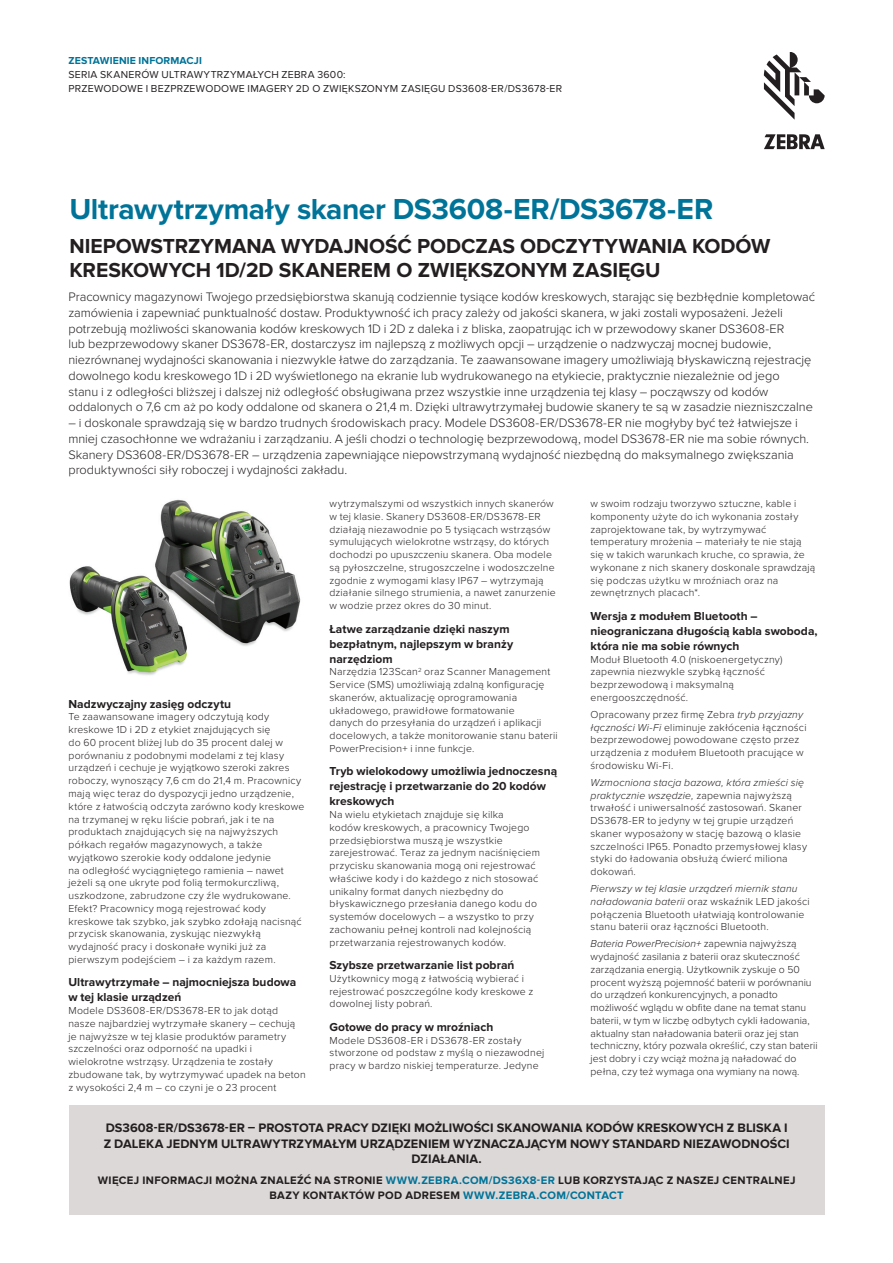
<style>
.page{position:relative;width:893px;height:1263px;background:#fff}
.page>*{position:absolute;margin:0;border:0;box-sizing:border-box;transform-origin:0 0}
.Title_Headline{font:700 30px "Proxima Nova";letter-spacing:-.01em;color:#007398}
.Title_Subhead{font:700 21px/24px "Proxima Nova";color:#231f20}
.Intro_Body_Copy{font:300 12.75px/15.8px "Proxima Nova";letter-spacing:-.005em;color:#231f20}
.Callout_1{font:700 12.75px/15.8px "Proxima Nova";letter-spacing:.005em;color:#231f20;text-align:center}
.Heading_2{font:700 12px/15px "Proxima Nova";color:#231f20}
.Call_to_Action{font:700 11.25px/14.2px "Proxima Nova";letter-spacing:.03em;color:#231f20;text-align:center}
.Body_copy{font:300 10.5px/12.8px "Proxima Nova";letter-spacing:.02em;color:#231f20}
.Zebra_Product_Descri{font:10.5px/14.2px "Proxima Nova";letter-spacing:.025em;color:#231f20}
.Zebra_Asset_Name{font:700 10.5px "Proxima Nova";letter-spacing:.01em;color:#007398}
.s1{font-style:italic}
.s2{color:#007398}
</style>
<div class="page">
<svg style="left:764px;top:52px;width:61px;height:68px"></svg>
<svg style="left:764px;top:134px;width:61px;height:15px"></svg>
<img style="left:69px;top:499px;width:232px;height:176px">
<div style="left:69px;top:1105px;width:755px;height:110px;background:#dcd8d7"></div>
<p class="Zebra_Asset_Name" style="left:68px;top:54px;width:135px">ZESTAWIENIE INFORMACJI</p>
<p class="Zebra_Product_Descri" style="left:68px;top:67px;width:495px">SERIA SKANERÓW ULTRAWYTRZYMAŁYCH ZEBRA 3600:<br>PRZEWODOWE I BEZPRZEWODOWE IMAGERY 2D O ZWIĘKSZONYM ZASIĘGU DS3608-ER/DS3678-ER</p>
<p class="Title_Headline" style="left:69px;top:191px;width:645px">Ultrawytrzymały skaner DS3608-ER/DS3678-ER</p>
<p class="Title_Subhead" style="left:69px;top:235px;width:702px">NIEPOWSTRZYMANA WYDAJNOŚĆ PODCZAS ODCZYTYWANIA KODÓW<br>KRESKOWYCH 1D/2D SKANEREM O ZWIĘKSZONYM ZASIĘGU</p>
<p class="Intro_Body_Copy" style="left:68px;top:289px;width:748px">Pracownicy magazynowi Twojego przedsiębiorstwa skanują codziennie tysiące kodów kreskowych, starając się bezbłędnie kompletować zamówienia i zapewniać punktualność dostaw. Produktywność ich pracy zależy od jakości skanera, w jaki zostali wyposażeni. Jeżeli potrzebują możliwości skanowania kodów kreskowych 1D i 2D z daleka i z bliska, zaopatrując ich w przewodowy skaner DS3608-ER<br>lub bezprzewodowy skaner DS3678-ER, dostarczysz im najlepszą z możliwych opcji – urządzenie o nadzwyczaj mocnej budowie, niezrównanej wydajności skanowania i niezwykle łatwe do zarządzania. Te zaawansowane imagery umożliwiają błyskawiczną rejestrację dowolnego kodu kreskowego 1D i 2D wyświetlonego na ekranie lub wydrukowanego na etykiecie, praktycznie niezależnie od jego<br>stanu i z odległości bliższej i dalszej niż odległość obsługiwana przez wszystkie inne urządzenia tej klasy – począwszy od kodów oddalonych o 7,6 cm aż po kody oddalone od skanera o 21,4 m. Dzięki ultrawytrzymałej budowie skanery te są w zasadzie niezniszczalne</p>
<p class="Intro_Body_Copy" style="left:68px;top:415px;width:742px">– i doskonale sprawdzają się w bardzo trudnych środowiskach pracy. Modele DS3608-ER/DS3678-ER nie mogłyby być też łatwiejsze i mniej czasochłonne we wdrażaniu i zarządzaniu. A jeśli chodzi o technologię bezprzewodową, model DS3678-ER nie ma sobie równych.<br>Skanery DS3608-ER/DS3678-ER – urządzenia zapewniające niepowstrzymaną wydajność niezbędną do maksymalnego zwiększania produktywności siły roboczej i wydajności zakładu.</p>
<p class="Body_copy" style="left:329px;top:497px;width:228px">wytrzymalszymi od wszystkich innych skanerów w tej klasie. Skanery DS3608-ER/DS3678-ER działają niezawodnie po 5 tysiącach wstrząsów symulujących wielokrotne wstrząsy, do których dochodzi po upuszczeniu skanera. Oba modele są pyłoszczelne, strugoszczelne i wodoszczelne zgodnie z wymogami klasy IP67 – wytrzymają działanie silnego strumienia, a nawet zanurzenie w wodzie przez okres do 30 minut.</p>
<p class="Heading_2" style="left:329px;top:621px;width:185px">Łatwe zarządzanie dzięki naszym bezpłatnym, najlepszym w branży narzędziom</p>
<p class="Body_copy" style="left:329px;top:665px;width:230px">Narzędzia 123Scan<sup>2</sup> oraz Scanner Management Service (SMS) umożliwiają zdalną konfigurację skanerów, aktualizację oprogramowania układowego, prawidłowe formatowanie<br>danych do przesyłania do urządzeń i aplikacji docelowych, a także monitorowanie stanu baterii PowerPrecision+ i inne funkcje.</p>
<p class="Heading_2" style="left:329px;top:764px;width:229px">Tryb wielokodowy umożliwia jednoczesną rejestrację i przetwarzanie do 20 kodów kreskowych</p>
<p class="Body_copy" style="left:329px;top:808px;width:212px">Na wielu etykietach znajduje się kilka<br>kodów kreskowych, a pracownicy Twojego przedsiębiorstwa muszą je wszystkie zarejestrować. Teraz za jednym naciśnięciem przycisku skanowania mogą oni rejestrować właściwe kody i do każdego z nich stosować unikalny format danych niezbędny do błyskawicznego przesłania danego kodu do systemów docelowych – a wszystko to przy zachowaniu pełnej kontroli nad kolejnością przetwarzania rejestrowanych kodów.</p>
<p class="Heading_2" style="left:329px;top:958px;width:187px">Szybsze przetwarzanie list pobrań</p>
<p class="Body_copy" style="left:329px;top:972px;width:206px">Użytkownicy mogą z łatwością wybierać i rejestrować poszczególne kody kreskowe z dowolnej listy pobrań.</p>
<p class="Heading_2" style="left:329px;top:1020px;width:165px">Gotowe do pracy w mroźniach</p>
<p class="Body_copy" style="left:329px;top:1034px;width:216px">Modele DS3608-ER i DS3678-ER zostały stworzone od podstaw z myślą o niezawodnej pracy w bardzo niskiej temperaturze. Jedyne</p>
<p class="Body_copy" style="left:590px;top:497px;width:226px">w swoim rodzaju tworzywo sztuczne, kable i komponenty użyte do ich wykonania zostały zaprojektowane tak, by wytrzymywać temperatury mrożenia – materiały te nie stają się w takich warunkach kruche, co sprawia, że wykonane z nich skanery doskonale sprawdzają się podczas użytku w mroźniach oraz na zewnętrznych placach*.</p>
<p class="Heading_2" style="left:590px;top:608px;width:229px">Wersja z modułem Bluetooth – nieograniczana długością kabla swoboda, która nie ma sobie równych</p>
<p class="Body_copy" style="left:590px;top:653px;width:194px">Moduł Bluetooth 4.0 (niskoenergetyczny) zapewnia niezwykle szybką łączność bezprzewodową i maksymalną energooszczędność.</p>
<p class="Body_copy" style="left:590px;top:708px;width:218px">Opracowany przez firmę Zebra <span class="s1">tryb przyjazny łączności Wi-Fi</span> eliminuje zakłócenia łączności bezprzewodowej powodowane często przez urządzenia z modułem Bluetooth pracujące w środowisku Wi-Fi.</p>
<p class="Body_copy" style="left:590px;top:776px;width:218px"><span class="s1">Wzmocniona stacja bazowa, która zmieści się praktycznie wszędzie,</span> zapewnia najwyższą trwałość i uniwersalność zastosowań. Skaner DS3678-ER to jedyny w tej grupie urządzeń skaner wyposażony w stację bazową o klasie szczelności IP65. Ponadto przemysłowej klasy styki do ładowania obsłużą ćwierć miliona dokowań.</p>
<p class="Body_copy" style="left:590px;top:882px;width:221px"><span class="s1">Pierwszy w tej klasie urządzeń miernik stanu naładowania baterii</span> oraz wskaźnik LED jakości połączenia Bluetooth ułatwiają kontrolowanie stanu baterii oraz łączności Bluetooth.</p>
<p class="Body_copy" style="left:590px;top:937px;width:229px"><span class="s1">Bateria PowerPrecision+</span> zapewnia najwyższą wydajność zasilania z baterii oraz skuteczność zarządzania energią. Użytkownik zyskuje o 50 procent wyższą pojemność baterii w porównaniu do urządzeń konkurencyjnych, a ponadto możliwość wglądu w obfite dane na temat stanu baterii, w tym w liczbę odbytych cykli ładowania, aktualny stan naładowania baterii oraz jej stan techniczny, który pozwala określić, czy stan baterii jest dobry i czy wciąż można ją naładować do pełna, czy też wymaga ona wymiany na nową.</p>
<p class="Heading_2" style="left:68px;top:696px;width:164px">Nadzwyczajny zasięg odczytu</p>
<p class="Body_copy" style="left:68px;top:711px;width:237px">Te zaawansowane imagery odczytują kody kreskowe 1D i 2D z etykiet znajdujących się<br>do 60 procent bliżej lub do 35 procent dalej w porównaniu z podobnymi modelami z tej klasy urządzeń i cechuje je wyjątkowo szeroki zakres roboczy, wynoszący 7,6 cm do 21,4 m. Pracownicy mają więc teraz do dyspozycji jedno urządzenie, które z łatwością odczyta zarówno kody kreskowe na trzymanej w ręku liście pobrań, jak i te na produktach znajdujących się na najwyższych półkach regałów magazynowych, a także wyjątkowo szerokie kody oddalone jedynie<br>na odległość wyciągniętego ramienia – nawet jeżeli są one ukryte pod folią termokurczliwą, uszkodzone, zabrudzone czy źle wydrukowane.<br>Efekt? Pracownicy mogą rejestrować kody kreskowe tak szybko, jak szybko zdołają nacisnąć przycisk skanowania, zyskując niezwykłą wydajność pracy i doskonałe wyniki już za pierwszym podejściem – i za każdym razem.</p>
<p class="Heading_2" style="left:68px;top:975px;width:229px">Ultrawytrzymałe – najmocniejsza budowa w tej klasie urządzeń</p>
<p class="Body_copy" style="left:68px;top:1004px;width:239px">Modele DS3608-ER/DS3678-ER to jak dotąd nasze najbardziej wytrzymałe skanery – cechują je najwyższe w tej klasie produktów parametry szczelności oraz odporność na upadki i wielokrotne wstrząsy. Urządzenia te zostały zbudowane tak, by wytrzymywać upadek na beton z wysokości 2,4 m – co czyni je o 23 procent</p>
<p class="Callout_1" style="left:104px;top:1120px;width:687px">DS3608-ER/DS3678-ER – PROSTOTA PRACY DZIĘKI MOŻLIWOŚCI SKANOWANIA KODÓW KRESKOWYCH Z BLISKA I<br>Z DALEKA JEDNYM ULTRAWYTRZYMAŁYM URZĄDZENIEM WYZNACZAJĄCYM NOWY STANDARD NIEZAWODNOŚCI<br>DZIAŁANIA.</p>
<p class="Call_to_Action" style="left:98px;top:1174px;width:699px">WIĘCEJ INFORMACJI MOŻNA ZNALEŹĆ NA STRONIE <span class="s2">WWW.ZEBRA.COM/DS36X8-ER</span> LUB KORZYSTAJĄC Z NASZEJ CENTRALNEJ<br>BAZY KONTAKTÓW POD ADRESEM <span class="s2">WWW.ZEBRA.COM/CONTACT</span></p>
</div>
